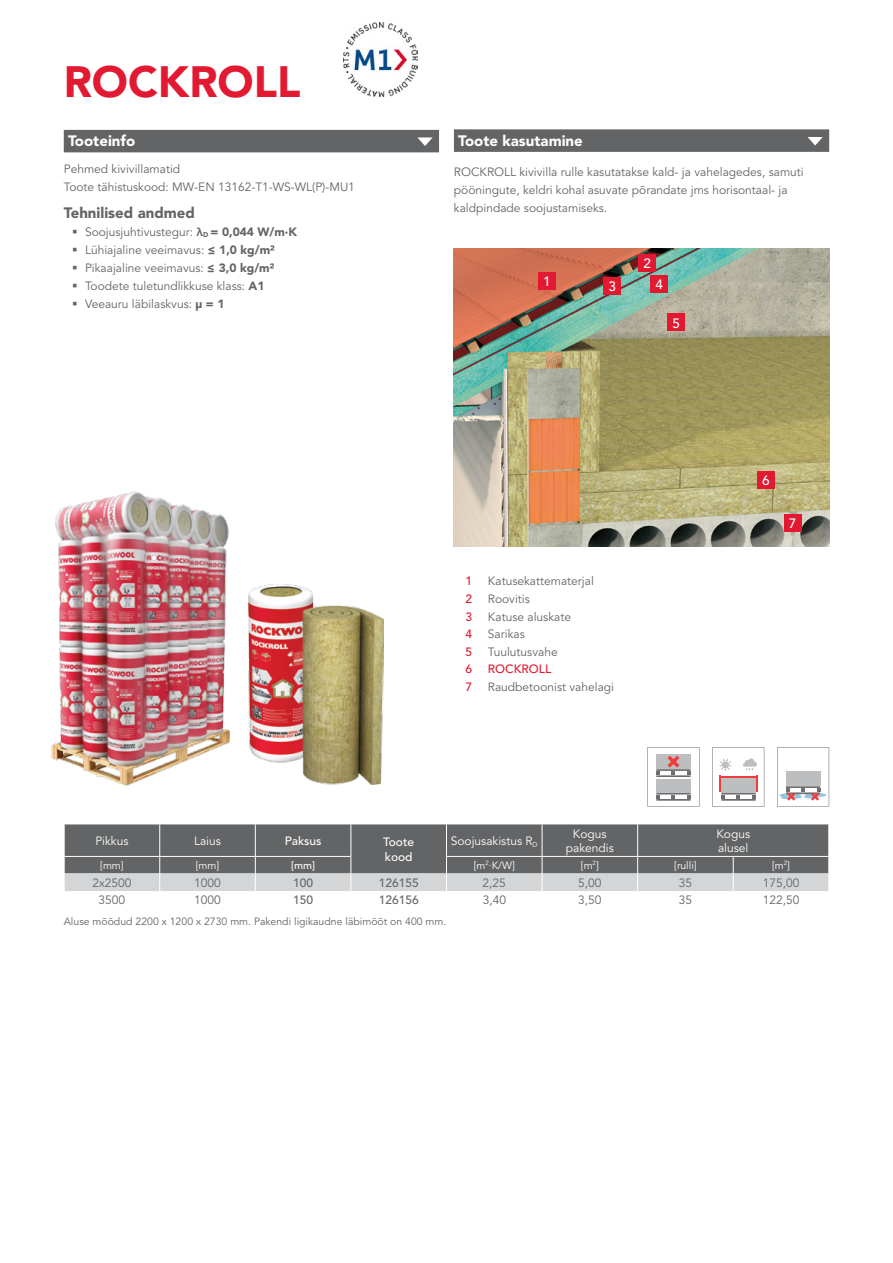
<style>
.page{position:relative;width:893px;height:1263px;background:#fff}
.page>*{position:absolute;margin:0;border:0;box-sizing:border-box;transform-origin:0 0}
.t1{font:900 43.5px "Avenir LT Pro";color:#e11931}
.t2{font:900 15px "Avenir LT Pro";color:#fff}
.t3{font:900 15px "Avenir LT Pro";color:#636466}
.t4{font:500 13.5px "Avenir LT Pro";color:#fff}
.t5{font:12px/18px "Avenir LT Pro";color:#636466}
.t6{font:12px/14.4px "Avenir LT Pro";color:#fff;text-align:center}
.t7{font:500 12px "Avenir LT Pro";color:#636466}
.t8{font:500 12px/14.4px "Avenir LT Pro";color:#fff}
.t9{font:500 12px "Avenir LT Pro";color:#e11931}
.t10{font:10.5px "Avenir LT Pro";color:#636466}
.t11{font:10.5px "Avenir LT Pro";color:#fff}
.t12{font:500 10.5px "Avenir LT Pro";color:#fff}
.s1{font-family:"Consolas";font-weight:700}
.s2{font-weight:900}
</style>
<div class="page">
<div style="left:454px;top:129px;width:375px;height:23px;background:#636466"></div>
<svg style="left:807px;top:137px;width:16px;height:8px"></svg>
<img style="left:51px;top:491px;width:179px;height:295px">
<img style="left:249px;top:585px;width:134px;height:199px">
<svg style="left:64px;top:824px;width:765px;height:67px;background:#858688"></svg>
<div style="left:64px;top:130px;width:375px;height:22px;background:#636466"></div>
<svg style="left:417px;top:137px;width:16px;height:9px"></svg>
<svg style="left:647px;top:747px;width:52px;height:60px"></svg>
<svg style="left:712px;top:747px;width:52px;height:60px"></svg>
<svg style="left:777px;top:747px;width:52px;height:60px"></svg>
<img style="left:454px;top:249px;width:375px;height:297px">
<div style="left:538px;top:272px;width:17px;height:17px;background:#e11931"></div>
<div style="left:639px;top:254px;width:17px;height:17px;background:#e11931"></div>
<div style="left:604px;top:278px;width:17px;height:17px;background:#e11931"></div>
<div style="left:651px;top:276px;width:17px;height:17px;background:#e11931"></div>
<div style="left:668px;top:314px;width:17px;height:17px;background:#e11931"></div>
<div style="left:757px;top:471px;width:17px;height:17px;background:#e11931"></div>
<div style="left:784px;top:514px;width:17px;height:17px;background:#e11931"></div>
<img style="left:343px;top:22px;width:74px;height:75px">
<h1 class="t1" style="left:64px;top:55px;width:238px">ROCKROLL</h1>
<p class="t2" style="left:68px;top:132px;width:69px">Tooteinfo</p>
<p class="t5" style="left:64px;top:160px;width:293px">Pehmed kivivillamatid<br>Toote tähistuskood: MW-EN 13162-T1-WS-WL(P)-MU1</p>
<p class="t3" style="left:64px;top:203px;width:133px">Tehnilised andmed</p>
<p class="t5" style="left:85px;top:223px;width:214px">Soojusjuhtivustegur: <span class="s1">λ</span><sub>D</sub> <span class="s2">= 0,044 W/m·K </span>Lühiajaline veeimavus: <span class="s2">≤ 1,0 kg/m²<br></span>Pikaajaline veeimavus: <span class="s2">≤ 3,0 kg/m²<br></span>Toodete tuletundlikkuse klass: <span class="s2">A1<br></span>Veeauru läbilaskvus: <span class="s2">µ = 1</span></p>
<p class="t2" style="left:458px;top:131px;width:126px">Toote kasutamine</p>
<p class="t5" style="left:454px;top:163px;width:351px">ROCKROLL kivivilla rulle kasutatakse kald- ja vahelagedes, samuti pööningute, keldri kohal asuvate põrandate jms horisontaal- ja kaldpindade soojustamiseks.</p>
<p class="t4" style="left:543px;top:273px;width:9px">1</p>
<p class="t4" style="left:643px;top:255px;width:9px">2</p>
<p class="t4" style="left:609px;top:279px;width:9px">3</p>
<p class="t4" style="left:655px;top:277px;width:9px">4</p>
<p class="t4" style="left:672px;top:315px;width:9px">5</p>
<p class="t9" style="left:465px;top:574px;width:8px">1</p>
<p class="t5" style="left:488px;top:572px;width:107px">Katusekattematerjal</p>
<p class="t9" style="left:465px;top:592px;width:8px">2</p>
<p class="t5" style="left:488px;top:590px;width:43px">Roovitis</p>
<p class="t9" style="left:465px;top:609px;width:8px">3</p>
<p class="t5" style="left:488px;top:608px;width:85px">Katuse aluskate</p>
<p class="t9" style="left:465px;top:627px;width:8px">4</p>
<p class="t5" style="left:488px;top:625px;width:38px">Sarikas</p>
<p class="t9" style="left:465px;top:644px;width:8px">5</p>
<p class="t5" style="left:488px;top:643px;width:71px">Tuulutusvahe</p>
<p class="t9" style="left:465px;top:662px;width:8px">6</p>
<p class="t9" style="left:488px;top:662px;width:65px">ROCKROLL</p>
<p class="t9" style="left:465px;top:680px;width:8px">7</p>
<p class="t5" style="left:488px;top:678px;width:128px">Raudbetoonist vahelagi</p>
<p class="t4" style="left:762px;top:472px;width:9px">6</p>
<p class="t4" style="left:789px;top:515px;width:9px">7</p>
<p class="t6" style="left:95px;top:834px;width:35px">Pikkus</p>
<p class="t6" style="left:194px;top:834px;width:28px">Laius</p>
<p class="t8" style="left:285px;top:834px;width:38px">Paksus</p>
<p class="t8" style="left:383px;top:835px;width:32px">Toote kood</p>
<p class="t6" style="left:451px;top:834px;width:88px">Soojusakistus R<sub>D</sub></p>
<p class="t6" style="left:566px;top:827px;width:50px">Kogus pakendis</p>
<p class="t6" style="left:716px;top:827px;width:35px;text-align:left">Kogus alusel</p>
<p class="t11" style="left:100px;top:859px;width:25px">[mm]</p>
<p class="t11" style="left:196px;top:859px;width:25px">[mm]</p>
<p class="t12" style="left:291px;top:859px;width:25px">[mm]</p>
<p class="t11" style="left:474px;top:859px;width:43px">[m<sup>2</sup>·K/W]</p>
<p class="t11" style="left:581px;top:859px;width:19px">[m<sup>2</sup>]</p>
<p class="t11" style="left:674px;top:859px;width:24px">[rulli]</p>
<p class="t11" style="left:772px;top:859px;width:19px">[m<sup>2</sup>]</p>
<p class="t5" style="left:92px;top:874px;width:41px">2x2500</p>
<p class="t5" style="left:194px;top:874px;width:28px">1000</p>
<p class="t7" style="left:293px;top:875px;width:22px">100</p>
<p class="t7" style="left:379px;top:875px;width:42px">126155</p>
<p class="t5" style="left:483px;top:874px;width:25px">2,25</p>
<p class="t5" style="left:578px;top:874px;width:25px">5,00</p>
<p class="t5" style="left:679px;top:874px;width:15px">35</p>
<p class="t5" style="left:763px;top:874px;width:38px">175,00</p>
<p class="t5" style="left:99px;top:891px;width:28px">3500</p>
<p class="t5" style="left:194px;top:891px;width:28px">1000</p>
<p class="t7" style="left:293px;top:893px;width:22px">150</p>
<p class="t7" style="left:379px;top:893px;width:42px">126156</p>
<p class="t5" style="left:483px;top:891px;width:25px">3,40</p>
<p class="t5" style="left:578px;top:891px;width:25px">3,50</p>
<p class="t5" style="left:679px;top:891px;width:15px">35</p>
<p class="t5" style="left:763px;top:891px;width:38px">122,50</p>
<p class="t10" style="left:64px;top:915px;width:384px">Aluse mõõdud 2200 x 1200 x 2730 mm. Pakendi ligikaudne läbimõõt on 400 mm.</p>
</div>
